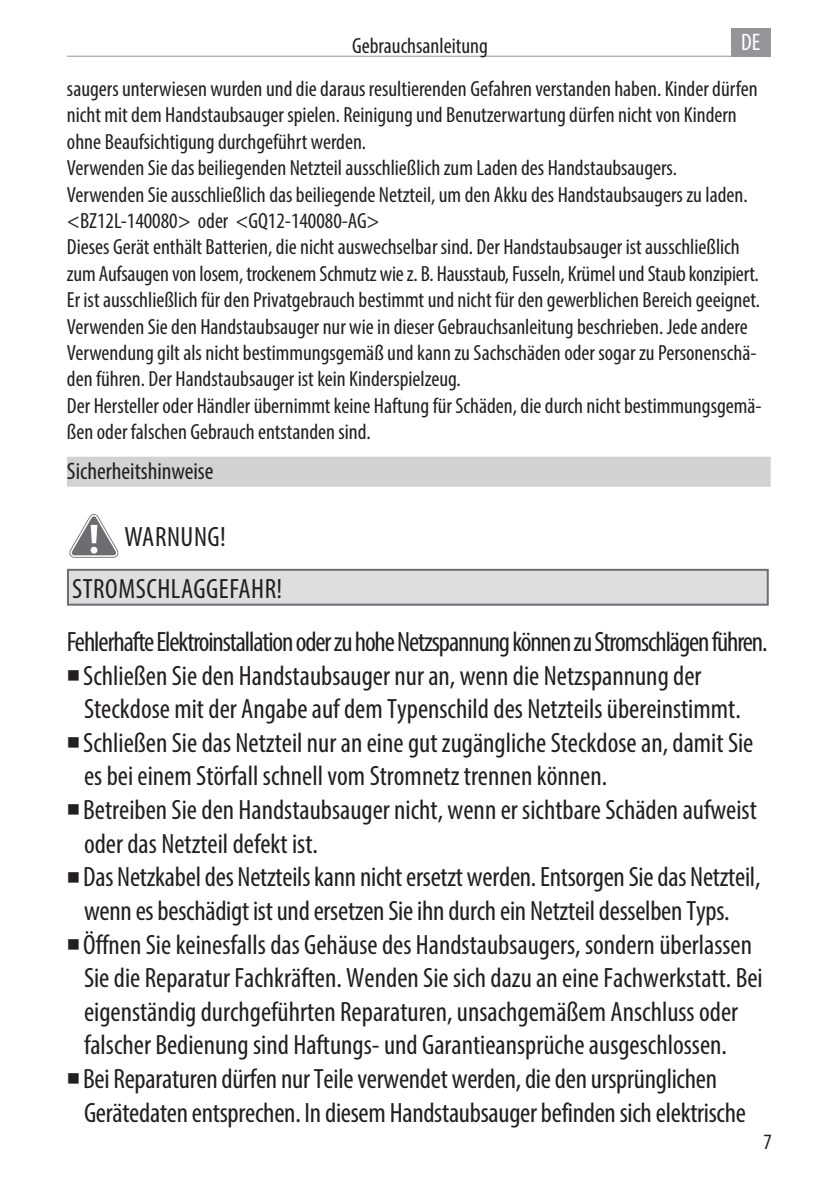
<style>
.page{position:relative;width:840px;height:1191px;background:#fff}
.page>*{position:absolute;margin:0;border:0;box-sizing:border-box;transform-origin:0 0}
.t1{font:condensed 28px/33.6px "Myriad Pro";color:#231f20}
.t2{font:condensed 28px/52.6px "Myriad Pro";letter-spacing:-.04em;color:#231f20}
.t3{font:condensed 24px "Myriad Pro";color:#231f20}
.t4{font:condensed 24px "Myriad Pro";color:#fff}
.t5{font:condensed 22px/26.4px "Myriad Pro";color:#231f20}
</style>
<div class="page">
<hr style="left:67px;top:56px;width:703px;height:1px;background:#939598">
<div style="left:730px;top:28px;width:40px;height:29px;background:#939598"></div>
<div style="left:67px;top:457px;width:703px;height:30px;background:#d1d2d4"></div>
<svg style="left:69px;top:514px;width:50px;height:44px"></svg>
<div style="left:68px;top:570px;width:699px;height:34px;background:#dddee0"></div>
<div style="left:67px;top:569px;width:701px;height:36px;border:2px solid #6c6d70"></div>
<p class="t5" style="left:352px;top:32px;width:137px">Gebrauchsanleitung</p>
<p class="t4" style="left:740px;top:28px;width:21px">DE</p>
<p class="t5" style="left:67px;top:75px;width:695px">saugers unterwiesen wurden und die daraus resultierenden Gefahren verstanden haben. Kinder dürfen nicht mit dem Handstaubsauger spielen. Reinigung und Benutzerwartung dürfen nicht von Kindern ohne Beaufsichtigung durchgeführt werden.<br>Verwenden Sie das beiliegenden Netzteil ausschließlich zum Laden des Handstaubsaugers.<br>Verwenden Sie ausschließlich das beiliegende Netzteil, um den Akku des Handstaubsaugers zu laden. &lt;BZ12L-140080&gt; oder &lt;GQ12-140080-AG&gt;<br>Dieses Gerät enthält Batterien, die nicht auswechselbar sind. Der Handstaubsauger ist ausschließlich zum Aufsaugen von losem, trockenem Schmutz wie z. B. Hausstaub, Fusseln, Krümel und Staub konzipiert.<br>Er ist ausschließlich für den Privatgebrauch bestimmt und nicht für den gewerblichen Bereich geeignet.<br>Verwenden Sie den Handstaubsauger nur wie in dieser Gebrauchsanleitung beschrieben. Jede andere Verwendung gilt als nicht bestimmungsgemäß und kann zu Sachschäden oder sogar zu Personenschä&shy;den führen. Der Handstaubsauger ist kein Kinderspielzeug.<br>Der Hersteller oder Händler übernimmt keine Haftung für Schäden, die durch nicht bestimmungsgemä&shy;ßen oder falschen Gebrauch entstanden sind.</p>
<p class="t3" style="left:67px;top:457px;width:148px">Sicherheitshinweise</p>
<p class="t2" style="left:67px;top:510px;width:701px;text-indent:58px">WARNUNG!<br>STROMSCHLAGGEFAHR!<br>Fehlerhafte Elektroinstallation oder zu hohe Netzspannung können zu Stromschlägen führen.</p>
<p class="t1" style="left:83px;top:658px;width:680px">Schließen Sie den Handstaubsauger nur an, wenn die Netzspannung der Steckdose mit der Angabe auf dem Typenschild des Netzteils übereinstimmt.<br>Schließen Sie das Netzteil nur an eine gut zugängliche Steckdose an, damit Sie es bei einem Störfall schnell vom Stromnetz trennen können.<br>Betreiben Sie den Handstaubsauger nicht, wenn er sichtbare Schäden aufweist oder das Netzteil defekt ist.<br>Das Netzkabel des Netzteils kann nicht ersetzt werden. Entsorgen Sie das Netzteil, wenn es beschädigt ist und ersetzen Sie ihn durch ein Netzteil desselben Typs.<br>Öffnen Sie keinesfalls das Gehäuse des Handstaubsaugers, sondern überlassen Sie die Reparatur Fachkräften. Wenden Sie sich dazu an eine Fachwerkstatt. Bei eigenständig durchgeführten Reparaturen, unsachgemäßem Anschluss oder falscher Bedienung sind Haftungs- und Garantieansprüche ausgeschlossen.<br>Bei Reparaturen dürfen nur Teile verwendet werden, die den ursprünglichen Gerätedaten entsprechen. In diesem Handstaubsauger befinden sich elektrische</p>
<p class="t5" style="left:763px;top:1128px;width:10px">7</p>
</div>
